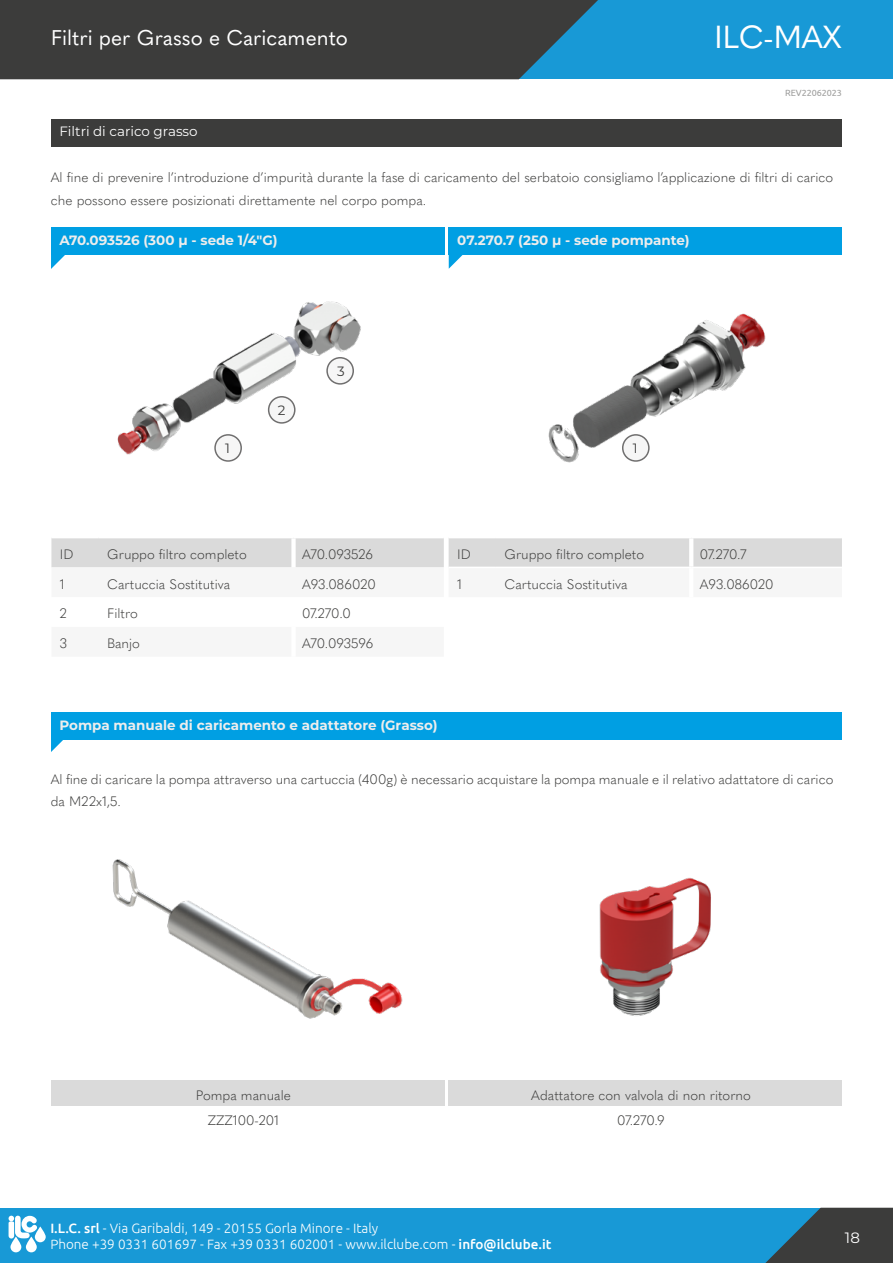
<style>
.page{position:relative;width:893px;height:1263px;background:#fff}
.page>*{position:absolute;margin:0;border:0;box-sizing:border-box;transform-origin:0 0}
.t1{font:31.5px "Quasimoda";color:#fff}
.t2{font:21px "Quasimoda";color:#fff}
.t3{font:15px "Montserrat";color:#fff}
.t4{font:300 13.5px/22.5px "Quasimoda";color:#3c3c3b}
.t5{font:300 13.5px/16.2px "Ubuntu";color:#fff}
.t6{font:700 13.5px "Montserrat";color:#ededed}
.t7{font:13.5px "Montserrat";color:#fff}
.t8{font:13.5px "Montserrat";color:#3c3c3b}
.t9{font:9px "Ubuntu";letter-spacing:-.005em;color:#9d9d9c}
.s1{font-weight:500}
</style>
<div class="page">
<div style="left:0;top:0;width:893px;height:79px;background:#1899d6"></div>
<div style="left:0;top:0;width:598px;height:79px;background:#3c3c3b"></div>
<div style="left:0;top:1208px;width:893px;height:55px;background:#1899d6"></div>
<svg style="left:765px;top:1208px;width:128px;height:55px"></svg>
<svg style="left:10px;top:1236px;width:11px;height:16px"></svg>
<svg style="left:26px;top:1236px;width:11px;height:16px"></svg>
<svg style="left:35px;top:1226px;width:11px;height:16px"></svg>
<svg style="left:9px;top:1216px;width:28px;height:22px"></svg>
<img style="left:112px;top:859px;width:291px;height:160px">
<img style="left:548px;top:313px;width:218px;height:150px">
<img style="left:117px;top:301px;width:244px;height:161px">
<div style="left:215px;top:435px;width:26px;height:26px;background:#f6f6f6;border-radius:50%"></div>
<div style="left:214px;top:434px;width:28px;height:28px;border:2px solid #706f6f;border-radius:50%"></div>
<div style="left:269px;top:397px;width:26px;height:26px;background:#f6f6f6;border-radius:50%"></div>
<div style="left:268px;top:396px;width:28px;height:28px;border:2px solid #706f6f;border-radius:50%"></div>
<div style="left:327px;top:358px;width:26px;height:26px;background:#f6f6f6;border-radius:50%"></div>
<div style="left:326px;top:357px;width:28px;height:28px;border:2px solid #706f6f;border-radius:50%"></div>
<div style="left:623px;top:435px;width:26px;height:26px;background:#f6f6f6;border-radius:50%"></div>
<div style="left:622px;top:434px;width:28px;height:28px;border:2px solid #706f6f;border-radius:50%"></div>
<img style="left:599px;top:877px;width:112px;height:139px">
<div style="left:51px;top:228px;width:393px;height:27px;background:#009fe3"></div>
<div style="left:51px;top:119px;width:791px;height:28px;background:#3c3c3b"></div>
<div style="left:449px;top:228px;width:393px;height:27px;background:#009fe3"></div>
<svg style="left:51px;top:538px;width:791px;height:30px;background:#dbdbdb"></svg>
<hr style="left:689px;top:538px;width:4px;height:29px;background:#fff">
<hr style="left:449px;top:567px;width:47px;height:1px;background:#fff">
<hr style="left:496px;top:567px;width:195px;height:1px;background:#fff">
<hr style="left:691px;top:567px;width:151px;height:1px;background:#fff">
<svg style="left:449px;top:255px;width:14px;height:14px"></svg>
<svg style="left:51px;top:255px;width:14px;height:14px"></svg>
<svg style="left:51px;top:740px;width:12px;height:12px"></svg>
<div style="left:51px;top:713px;width:791px;height:27px;background:#009fe3"></div>
<div style="left:51px;top:1080px;width:393px;height:26px;background:#dadada"></div>
<div style="left:449px;top:1080px;width:393px;height:26px;background:#dadada"></div>
<h2 class="t2" style="left:51px;top:21px;width:298px">Filtri per Grasso e Caricamento</h2>
<h1 class="t1" style="left:715px;top:13px;width:129px">ILC-MAX</h1>
<p class="t7" style="left:60px;top:122px;width:140px">Filtri di carico grasso</p>
<p class="t9" style="left:785px;top:88px;width:58px">REV22062023</p>
<p class="t4" style="left:51px;top:165px;width:784px">Al fine di prevenire l’introduzione d’impurità durante la fase di caricamento del serbatoio consigliamo l’applicazione di filtri di carico che possono essere posizionati direttamente nel corpo pompa.</p>
<p class="t6" style="left:60px;top:230px;width:220px">A70.093526 (300 μ - sede 1/4"G)</p>
<p class="t6" style="left:457px;top:230px;width:234px">07.270.7 (250 μ - sede pompante)</p>
<p class="t8" style="left:225px;top:439px;width:6px">1</p>
<p class="t8" style="left:278px;top:401px;width:9px">2</p>
<p class="t8" style="left:337px;top:362px;width:9px">3</p>
<p class="t8" style="left:633px;top:439px;width:6px">1</p>
<p class="t4" style="left:60px;top:542px;width:15px">ID</p>
<p class="t4" style="left:107px;top:542px;width:141px">Gruppo filtro completo</p>
<p class="t4" style="left:302px;top:542px;width:73px">A70.093526</p>
<p class="t4" style="left:60px;top:572px;width:6px">1</p>
<p class="t4" style="left:107px;top:572px;width:125px">Cartuccia Sostitutiva</p>
<p class="t4" style="left:302px;top:572px;width:75px">A93.086020</p>
<p class="t4" style="left:60px;top:602px;width:9px">2</p>
<p class="t4" style="left:107px;top:602px;width:32px">Filtro</p>
<p class="t4" style="left:302px;top:602px;width:50px">07.270.0</p>
<p class="t4" style="left:60px;top:631px;width:9px">3</p>
<p class="t4" style="left:107px;top:631px;width:34px">Banjo</p>
<p class="t4" style="left:302px;top:631px;width:73px">A70.093596</p>
<p class="t4" style="left:457px;top:542px;width:15px">ID</p>
<p class="t4" style="left:504px;top:542px;width:141px">Gruppo filtro completo</p>
<p class="t4" style="left:700px;top:542px;width:48px">07.270.7</p>
<p class="t4" style="left:457px;top:572px;width:6px">1</p>
<p class="t4" style="left:504px;top:572px;width:125px">Cartuccia Sostitutiva</p>
<p class="t4" style="left:700px;top:572px;width:75px">A93.086020</p>
<p class="t6" style="left:60px;top:715px;width:380px">Pompa manuale di caricamento e adattatore (Grasso)</p>
<p class="t4" style="left:51px;top:767px;width:784px">Al fine di caricare la pompa attraverso una cartuccia (400g) è necessario acquistare la pompa manuale e il relativo adattatore di carico da M22x1,5.</p>
<p class="t4" style="left:196px;top:1081px;width:96px;line-height:25.5px;text-align:center">Pompa manuale<br>ZZZ100-201</p>
<p class="t4" style="left:531px;top:1081px;width:221px;line-height:25.5px;text-align:center">Adattatore con valvola di non ritorno<br>07.270.9</p>
<p class="t5" style="left:50px;top:1220px;width:502px"><span class="s1">I.L.C. srl</span> - Via Garibaldi, 149 - 20155 Gorla Minore - Italy<br>Phone +39 0331 601697 - Fax +39 0331 602001 - www.ilclube.com - <span class="s1">info@ilclube.it</span></p>
<p class="t3" style="left:845px;top:1227px;width:16px">18</p>
</div>
